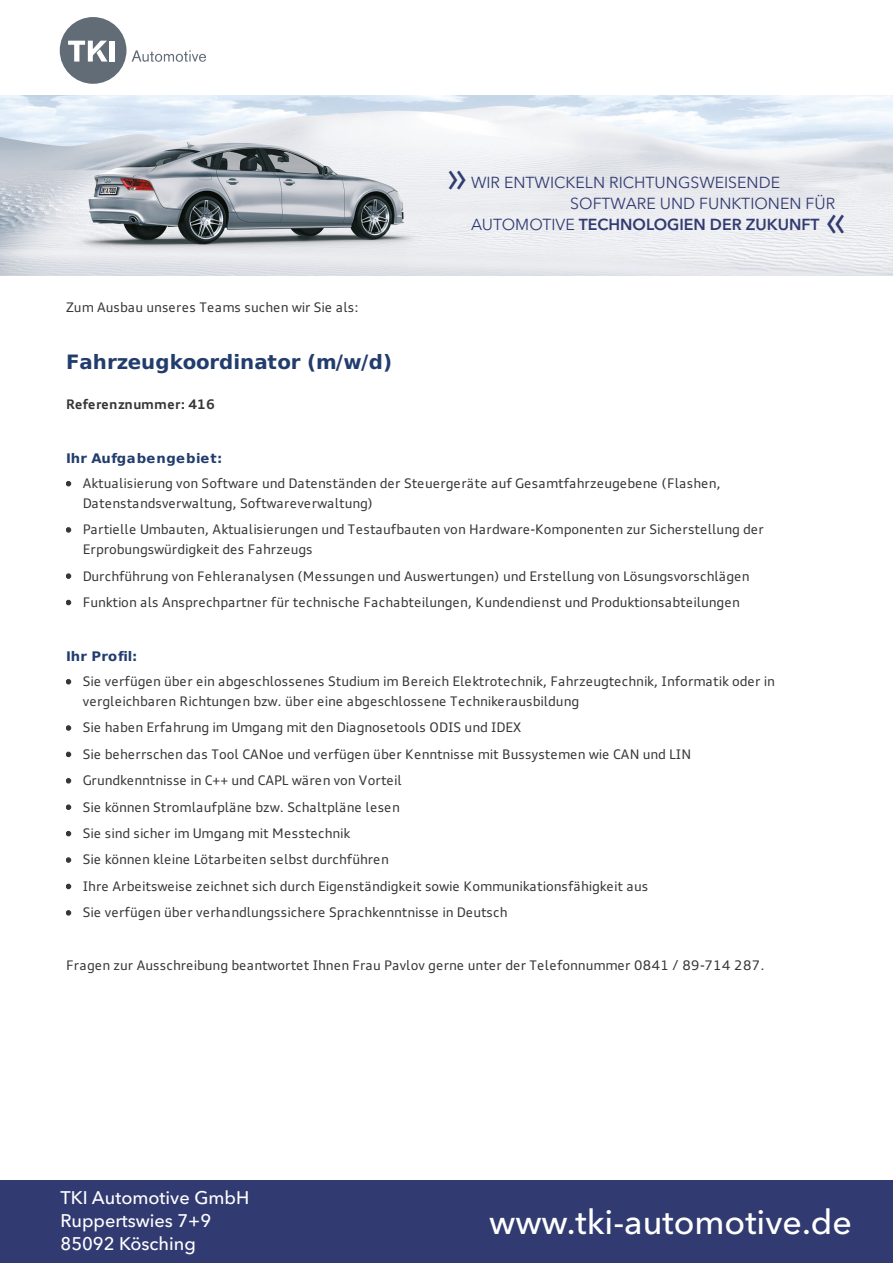
<style>
.page{position:relative;width:893px;height:1263px;background:#fff}
.page>*{position:absolute;margin:0;border:0;box-sizing:border-box;transform-origin:0 0}
.t1{font:45.3px "Avenir Next LT Pro";color:#323b71}
.t2{font:500 34.05px "Avenir Next LT Pro";color:#fff}
.t3{font:700 19.8px "DejaVu Sans";color:#223d6d}
.t4{font:500 18.15px/22.6px "Avenir Next LT Pro";color:#fff}
.t5{font:15.9px "Avenir Next LT Pro";color:#323b71}
.t6{font:600 15.9px "Avenir Next LT Pro";color:#323b71}
.t7{font:13.2px/26.4px "Audi Type";letter-spacing:.005em;color:#363636}
.t8{font:700 13.2px "Audi Type";letter-spacing:.04em;color:#363636}
.t9{font:700 13.2px "DejaVu Sans";letter-spacing:.04em;color:#223d6d}
.t10{font:700 13.2px "DejaVu Sans";letter-spacing:.01em;color:#223d6d}
.s1{font-weight:400}
</style>
<div class="page">
<svg style="left:66px;top:481px;width:5px;height:5px"></svg>
<svg style="left:66px;top:527px;width:5px;height:6px"></svg>
<svg style="left:66px;top:573px;width:5px;height:6px"></svg>
<svg style="left:66px;top:600px;width:5px;height:5px"></svg>
<svg style="left:66px;top:679px;width:5px;height:5px"></svg>
<svg style="left:66px;top:725px;width:5px;height:6px"></svg>
<svg style="left:66px;top:752px;width:5px;height:5px"></svg>
<svg style="left:66px;top:778px;width:5px;height:5px"></svg>
<svg style="left:66px;top:804px;width:5px;height:6px"></svg>
<svg style="left:66px;top:831px;width:5px;height:5px"></svg>
<svg style="left:66px;top:857px;width:5px;height:6px"></svg>
<svg style="left:66px;top:884px;width:5px;height:5px"></svg>
<svg style="left:66px;top:910px;width:5px;height:5px"></svg>
<img style="left:0;top:95px;width:893px;height:180px">
<div style="left:0;top:1180px;width:893px;height:83px;background:#323b71"></div>
<div style="left:60px;top:17px;width:66px;height:67px;background:#626c76;border-radius:50%"></div>
<svg style="left:132px;top:50px;width:74px;height:12px"></svg>
<div style="left:110px;top:41px;width:5px;height:21px;background:#fff"></div>
<svg style="left:68px;top:41px;width:40px;height:21px"></svg>
<svg style="left:827px;top:214px;width:17px;height:19px"></svg>
<p class="t7" style="left:66px;top:294px;width:294px">Zum Ausbau unseres Teams suchen wir Sie als:</p>
<h3 class="t3" style="left:66px;top:351px;width:327px">Fahrzeugkoordinator (m/w/d)</h3>
<p class="t8" style="left:66px;top:396px;width:150px">Referenznummer: 416</p>
<h1 class="t1" style="left:446px;top:149px;width:23px">»</h1>
<p class="t5" style="left:471px;top:173px;width:311px">WIR ENTWICKELN RICHTUNGSWEISENDE</p>
<p class="t5" style="left:570px;top:194px;width:267px">SOFTWARE UND FUNKTIONEN FÜR</p>
<p class="t6" style="left:471px;top:215px;width:350px"><span class="s1">AUTOMOTIVE</span> TECHNOLOGIEN DER ZUKUNFT</p>
<p class="t9" style="left:66px;top:450px;width:157px">Ihr Aufgabengebiet:</p>
<p class="t7" style="left:83px;top:473px;width:639px;line-height:19.8px">Aktualisierung von Software und Datenständen der Steuergeräte auf Gesamtfahrzeugebene (Flashen,<br>Datenstandsverwaltung, Softwareverwaltung)</p>
<p class="t7" style="left:83px;top:519px;width:682px;line-height:19.8px">Partielle Umbauten, Aktualisierungen und Testaufbauten von Hardware-Komponenten zur Sicherstellung der<br>Erprobungswürdigkeit des Fahrzeugs</p>
<p class="t7" style="left:83px;top:562px;width:668px">Durchführung von Fehleranalysen (Messungen und Auswertungen) und Erstellung von Lösungsvorschlägen<br>Funktion als Ansprechpartner für technische Fachabteilungen, Kundendienst und Produktionsabteilungen</p>
<p class="t10" style="left:66px;top:649px;width:73px">Ihr Profil:</p>
<p class="t7" style="left:83px;top:671px;width:694px;line-height:19.8px">Sie verfügen über ein abgeschlossenes Studium im Bereich Elektrotechnik, Fahrzeugtechnik, Informatik oder in vergleichbaren Richtungen bzw. über eine abgeschlossene Technikerausbildung</p>
<p class="t7" style="left:83px;top:714px;width:610px">Sie haben Erfahrung im Umgang mit den Diagnosetools ODIS und IDEX<br>Sie beherrschen das Tool CANoe und verfügen über Kenntnisse mit Bussystemen wie CAN und LIN Grundkenntnisse in C++ und CAPL wären von Vorteil<br>Sie können Stromlaufpläne bzw. Schaltpläne lesen<br>Sie sind sicher im Umgang mit Messtechnik<br>Sie können kleine Lötarbeiten selbst durchführen<br>Ihre Arbeitsweise zeichnet sich durch Eigenständigkeit sowie Kommunikationsfähigkeit aus<br>Sie verfügen über verhandlungssichere Sprachkenntnisse in Deutsch</p>
<p class="t7" style="left:66px;top:952px;width:700px">Fragen zur Ausschreibung beantwortet Ihnen Frau Pavlov gerne unter der Telefonnummer 0841 / 89-714 287.</p>
<h3 class="t4" style="left:61px;top:1187px;width:190px">TKI Automotive GmbH<br>Ruppertswies 7+9<br>85092 Kösching</h3>
<h2 class="t2" style="left:489px;top:1201px;width:364px">www.tki-automotive.de</h2>
</div>
